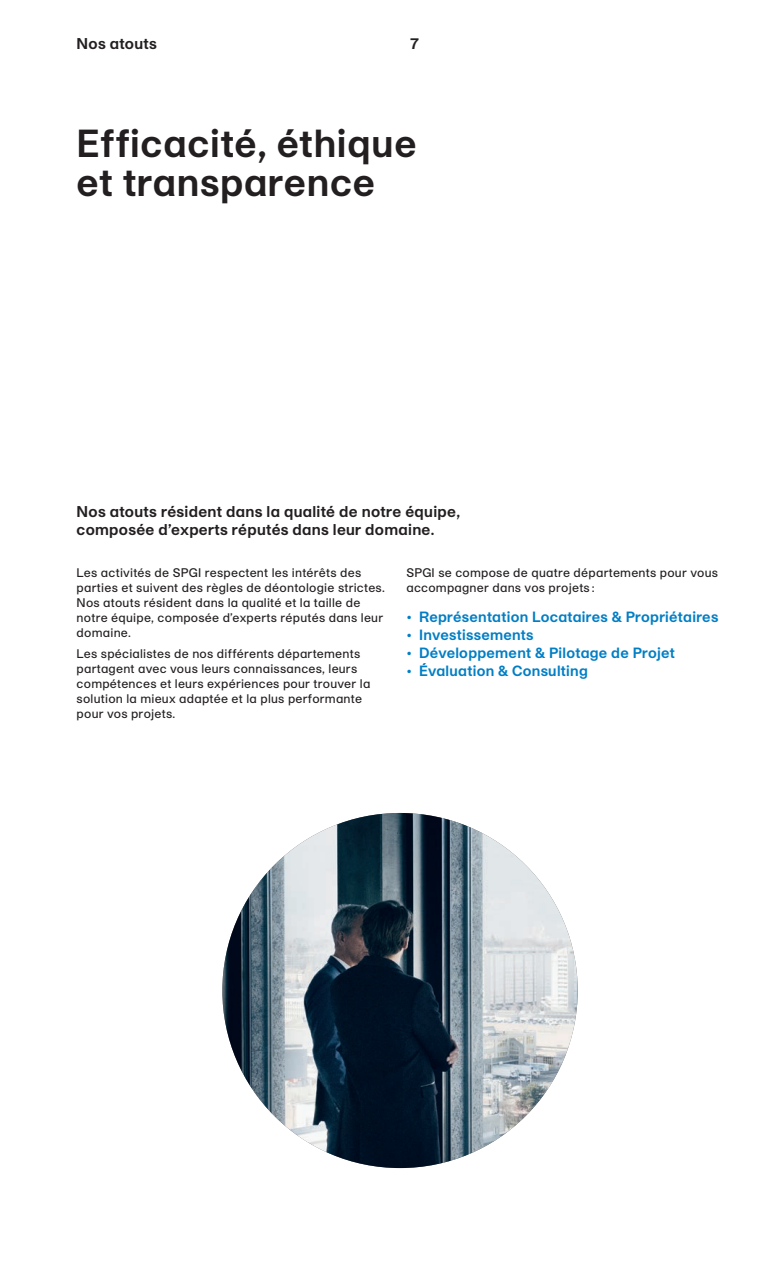
<style>
.page{position:relative;width:766px;height:1263px;background:#fff}
.page>*{position:absolute;margin:0;border:0;box-sizing:border-box;transform-origin:0 0}
.t1{font:700 37.5px/39px "Studio Pro";letter-spacing:.02em;color:#231f20}
.t2{font:700 15px/18px "Studio Pro";letter-spacing:.02em;color:#231f20}
.t3{font:700 14.25px "Studio Pro";letter-spacing:.02em;color:#007ec5}
.t4{font:500 12px/15px "Studio Pro";letter-spacing:.02em;color:#231f20}
</style>
<div class="page">
<img style="left:222px;top:813px;width:355px;height:355px;border-radius:178px">
<p class="t2" style="left:77px;top:34px;width:82px">Nos atouts</p>
<p class="t2" style="left:410px;top:34px;width:10px">7</p>
<h1 class="t1" style="left:77px;top:122px;width:341px">Efficacité, éthique et transparence</h1>
<p class="t2" style="left:77px;top:501px;width:385px">Nos atouts résident dans la qualité de notre équipe, composée d’experts réputés dans leur domaine.</p>
<p class="t4" style="left:77px;top:565px;width:309px">Les activités de SPGI respectent les intérêts des parties et suivent des règles de déontologie strictes.<br>Nos atouts résident dans la qualité et la taille de notre équipe, composée d’experts réputés dans leur domaine.</p>
<p class="t4" style="left:77px;top:646px;width:295px">Les spécialistes de nos différents départements partagent avec vous leurs connaissances, leurs compétences et leurs expériences pour trouver la solution la mieux adaptée et la plus performante pour vos projets.</p>
<p class="t4" style="left:406px;top:565px;width:313px">SPGI se compose de quatre départements pour vous accompagner dans vos projets :</p>
<p class="t3" style="left:406px;top:607px;width:313px">• Représentation Locataires &amp; Propriétaires</p>
<p class="t3" style="left:406px;top:625px;width:129px">• Investissements</p>
<p class="t3" style="left:406px;top:643px;width:270px">• Développement &amp; Pilotage de Projet</p>
<p class="t3" style="left:406px;top:661px;width:183px">• Évaluation &amp; Consulting</p>
</div>
